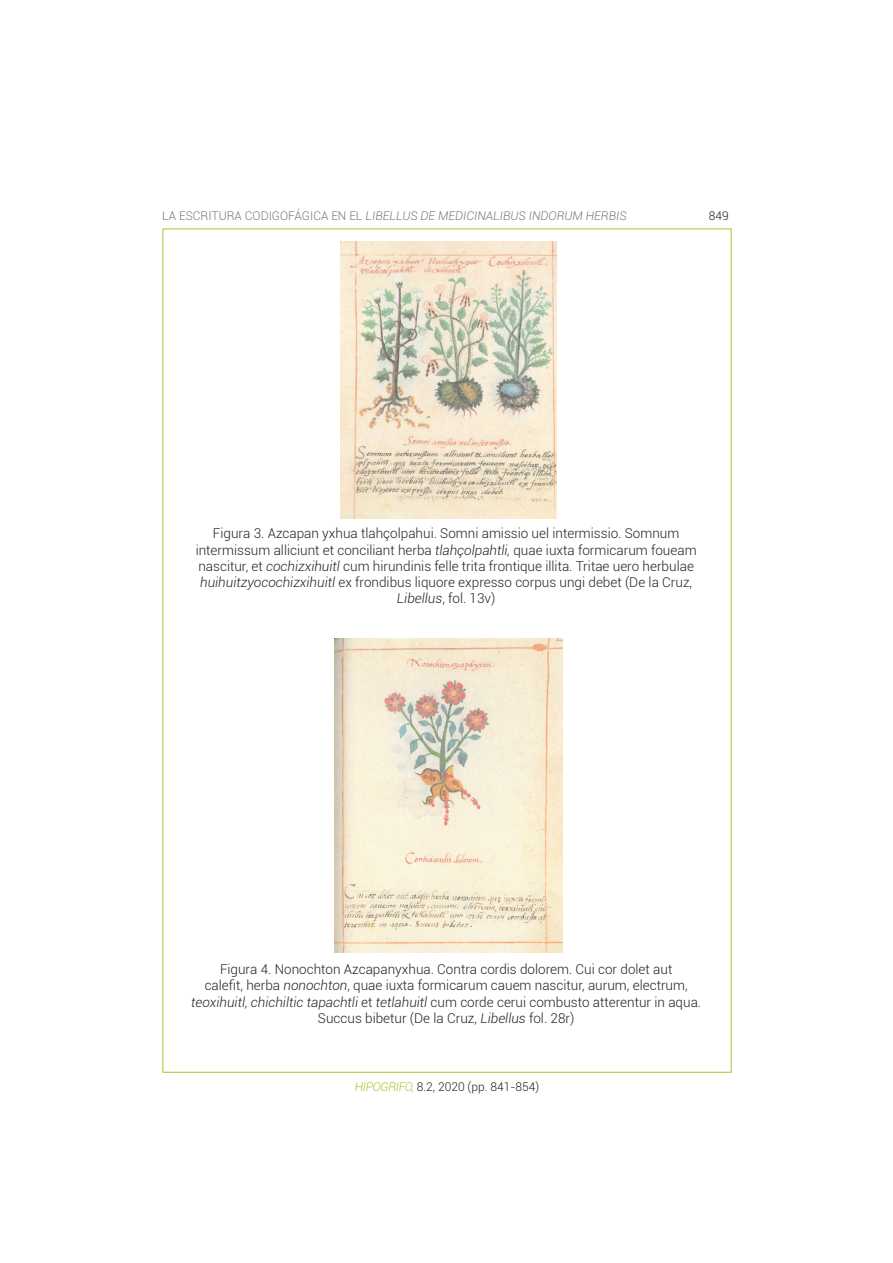
<style>
.page{position:relative;width:893px;height:1263px;background:#fff}
.page>*{position:absolute;margin:0;border:0;box-sizing:border-box;transform-origin:0 0}
.t1{font:300 13.5px/16.2px "Roboto";color:#231f20;text-align:center}
.t2{font:italic 300 12px "Roboto";color:#76787b}
.t3{font:300 12px "Roboto";color:#231f20}
.s1{font-style:normal}
.s2{font-style:italic}
.s3{font-style:italic;color:#acc32b}
</style>
<div class="page">
<img style="left:340px;top:241px;width:217px;height:278px">
<img style="left:334px;top:638px;width:229px;height:314px">
<p class="t2" style="left:162px;top:207px;width:466px"><span class="s1">LA ESCRITURA CODIGOFÁGICA EN EL</span> LIBELLUS DE MEDICINALIBUS INDORUM HERBIS</p>
<p class="t3" style="left:709px;top:207px;width:21px">849</p>
<p class="t1" style="left:196px;top:525px;width:502px">Figura 3. Azcapan yxhua tlahçolpahui. Somni amissio uel intermissio. Somnum intermissum alliciunt et conciliant herba <span class="s2">tlahçolpahtli,</span> quae iuxta formicarum foueam nascitur, et <span class="s2">cochizxihuitl</span> cum hirundinis felle trita frontique illita. Tritae uero herbulae <span class="s2">huihuitzyocochizxihuitl</span> ex frondibus liquore expresso corpus ungi debet (De la Cruz, <span class="s2">Libellus</span>, fol. 13v)</p>
<p class="t1" style="left:191px;top:961px;width:511px">Figura 4. Nonochton Azcapanyxhua. Contra cordis dolorem. Cui cor dolet aut<br>calefit, herba <span class="s2">nonochton</span>, quae iuxta formicarum cauem nascitur, aurum, electrum, <span class="s2">teoxihuitl, chichiltic tapachtli</span> et <span class="s2">tetlahuitl</span> cum corde cerui combusto atterentur in aqua.<br>Succus bibetur (De la Cruz, <span class="s2">Libellus</span> fol. 28r)</p>
<p class="t3" style="left:355px;top:1078px;width:186px"><span class="s3">HIPOGRIFO,</span> 8.2, 2020 (pp. 841-854)</p>
</div>
